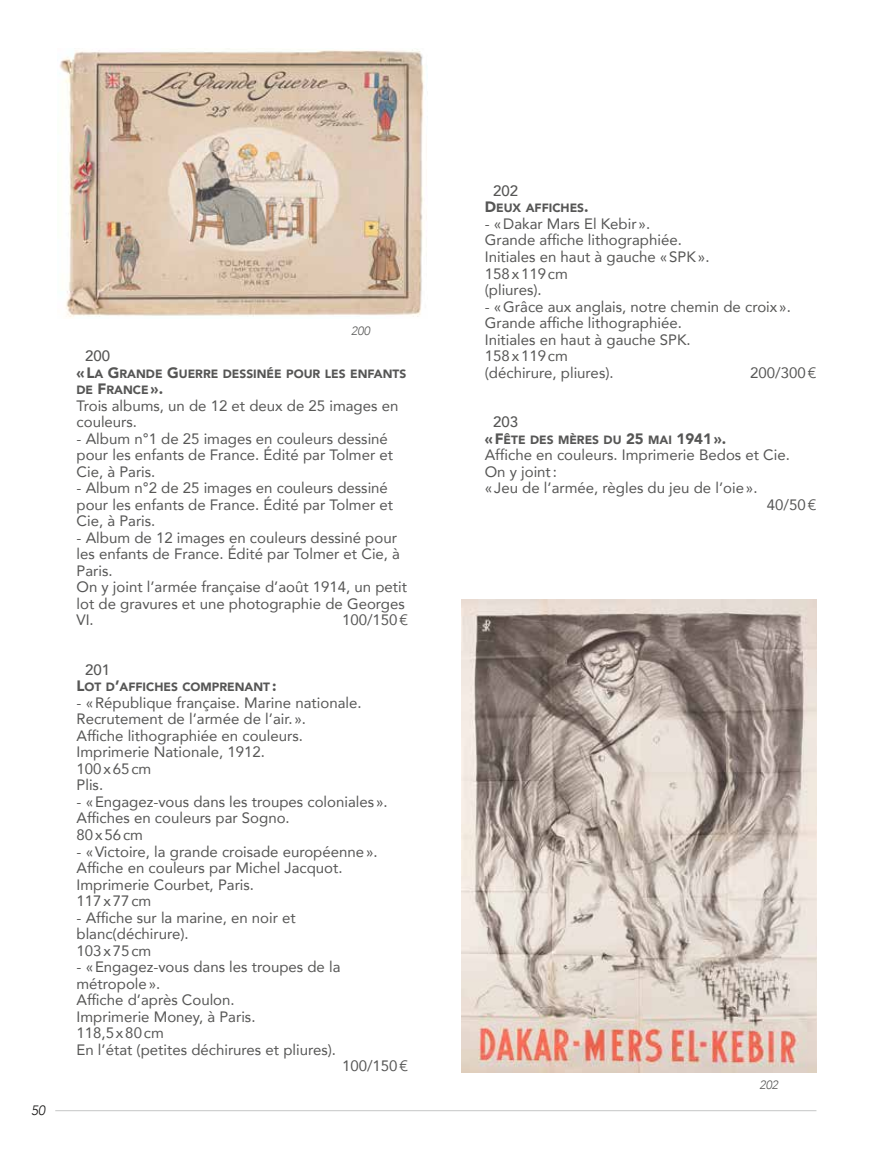
<style>
.page{position:relative;width:893px;height:1149px;background:#fff}
.page>*{position:absolute;margin:0;border:0;box-sizing:border-box;transform-origin:0 0}
.Fiches_Objets_Gras_S{font:15px/16.5px "Avenir";color:#565655}
.Fiches_Objets_Gras_S-2{font:500 15px "Avenir";color:#565655}
.t1{font:italic 300 13.5px "Avenir";color:#181716}
.Fiches_Objets_Gras_S-3{font:12px/16.5px "Avenir Black SC800";color:#565655}
.Légendes__tableaux{font:italic 300 12px "Avenir";color:#565655}
.s1{font-size:15px}
</style>
<div class="page">
<img style="left:59px;top:49px;width:368px;height:268px">
<img style="left:462px;top:599px;width:354px;height:472px">
<hr style="left:55px;top:1109px;width:761px;height:1px;background:#c5c6c6">
<p class="t1" style="left:31px;top:1102px;width:16px">50</p>
<p class="Légendes__tableaux" style="left:351px;top:324px;width:20px">200</p>
<p class="Fiches_Objets_Gras_S-2" style="left:85px;top:343px;width:27px">200</p>
<p class="Fiches_Objets_Gras_S-3" style="left:77px;top:365px;width:331px"><span class="s1">« L</span>A <span class="s1">G</span>RANDE <span class="s1">G</span>UERRE DESSINÉE POUR LES ENFANTS<br>DE <span class="s1">F</span>RANCE <span class="s1">».</span></p>
<p class="Fiches_Objets_Gras_S" style="left:77px;top:396px;width:323px">Trois albums, un de 12 et deux de 25 images en couleurs.</p>
<p class="Fiches_Objets_Gras_S" style="left:77px;top:429px;width:318px">- Album n°1 de 25 images en couleurs dessiné pour les enfants de France. Édité par Tolmer et<br>Cie, à Paris.</p>
<p class="Fiches_Objets_Gras_S" style="left:77px;top:479px;width:318px">- Album n°2 de 25 images en couleurs dessiné pour les enfants de France. Édité par Tolmer et<br>Cie, à Paris.</p>
<p class="Fiches_Objets_Gras_S" style="left:77px;top:528px;width:332px">- Album de 12 images en couleurs dessiné pour les enfants de France. Édité par Tolmer et Cie, à<br>Paris.<br>On y joint l’armée française d’août 1914, un petit lot de gravures et une photographie de Georges<br>VI.</p>
<p class="Fiches_Objets_Gras_S" style="left:342px;top:611px;width:68px">100/150€</p>
<p class="Fiches_Objets_Gras_S-2" style="left:85px;top:656px;width:27px">201</p>
<p class="Fiches_Objets_Gras_S-3" style="left:77px;top:678px;width:201px"><span class="s1">L</span>OT D<span class="s1">’</span>AFFICHES COMPRENANT <span class="s1">:</span></p>
<p class="Fiches_Objets_Gras_S" style="left:77px;top:693px;width:287px">- «République française. Marine nationale.<br>Recrutement de l’armée de l’air. ».<br>Affiche lithographiée en couleurs.<br>Imprimerie Nationale, 1912.<br>100x65cm<br>Plis.</p>
<p class="Fiches_Objets_Gras_S" style="left:77px;top:792px;width:313px">- «Engagez-vous dans les troupes coloniales ».<br>Affiches en couleurs par Sogno.<br>80x56cm</p>
<p class="Fiches_Objets_Gras_S" style="left:77px;top:842px;width:303px">- «Victoire, la grande croisade européenne».<br>Affiche en couleurs par Michel Jacquot.<br>Imprimerie Courbet, Paris.<br>117x77cm</p>
<p class="Fiches_Objets_Gras_S" style="left:77px;top:908px;width:221px">- Affiche sur la marine, en noir et blanc(déchirure).<br>103x75cm</p>
<p class="Fiches_Objets_Gras_S" style="left:77px;top:957px;width:265px">- «Engagez-vous dans les troupes de la métropole».<br>Affiche d’après Coulon.<br>Imprimerie Money, à Paris.<br>118,5x80cm<br>En l’état (petites déchirures et pliures).</p>
<p class="Fiches_Objets_Gras_S" style="left:342px;top:1056px;width:68px">100/150€</p>
<p class="Fiches_Objets_Gras_S-2" style="left:493px;top:178px;width:27px">202</p>
<p class="Fiches_Objets_Gras_S-3" style="left:485px;top:200px;width:105px"><span class="s1">D</span>EUX AFFICHES<span class="s1">.</span></p>
<p class="Fiches_Objets_Gras_S" style="left:485px;top:215px;width:226px">- «Dakar Mars El Kebir ».<br>Grande affiche lithographiée.<br>Initiales en haut à gauche «SPK».<br>158x119cm<br>(pliures).</p>
<p class="Fiches_Objets_Gras_S" style="left:485px;top:297px;width:308px">- «Grâce aux anglais, notre chemin de croix ».<br>Grande affiche lithographiée.<br>Initiales en haut à gauche SPK.<br>158x119cm<br>(déchirure, pliures).</p>
<p class="Fiches_Objets_Gras_S" style="left:750px;top:363px;width:68px">200/300€</p>
<p class="Fiches_Objets_Gras_S-2" style="left:493px;top:409px;width:27px">203</p>
<p class="Fiches_Objets_Gras_S-3" style="left:485px;top:431px;width:243px"><span class="s1">«F</span>ÊTE DES MÈRES DU <span class="s1">25</span> MAI <span class="s1">1941».</span></p>
<p class="Fiches_Objets_Gras_S" style="left:485px;top:446px;width:307px">Affiche en couleurs. Imprimerie Bedos et Cie.</p>
<p class="Fiches_Objets_Gras_S" style="left:485px;top:462px;width:74px">On y joint:</p>
<p class="Fiches_Objets_Gras_S" style="left:485px;top:479px;width:274px">«Jeu de l’armée, règles du jeu de l’oie».</p>
<p class="Fiches_Objets_Gras_S" style="left:767px;top:495px;width:51px">40/50€</p>
<p class="Légendes__tableaux" style="left:759px;top:1077px;width:20px">202</p>
</div>
